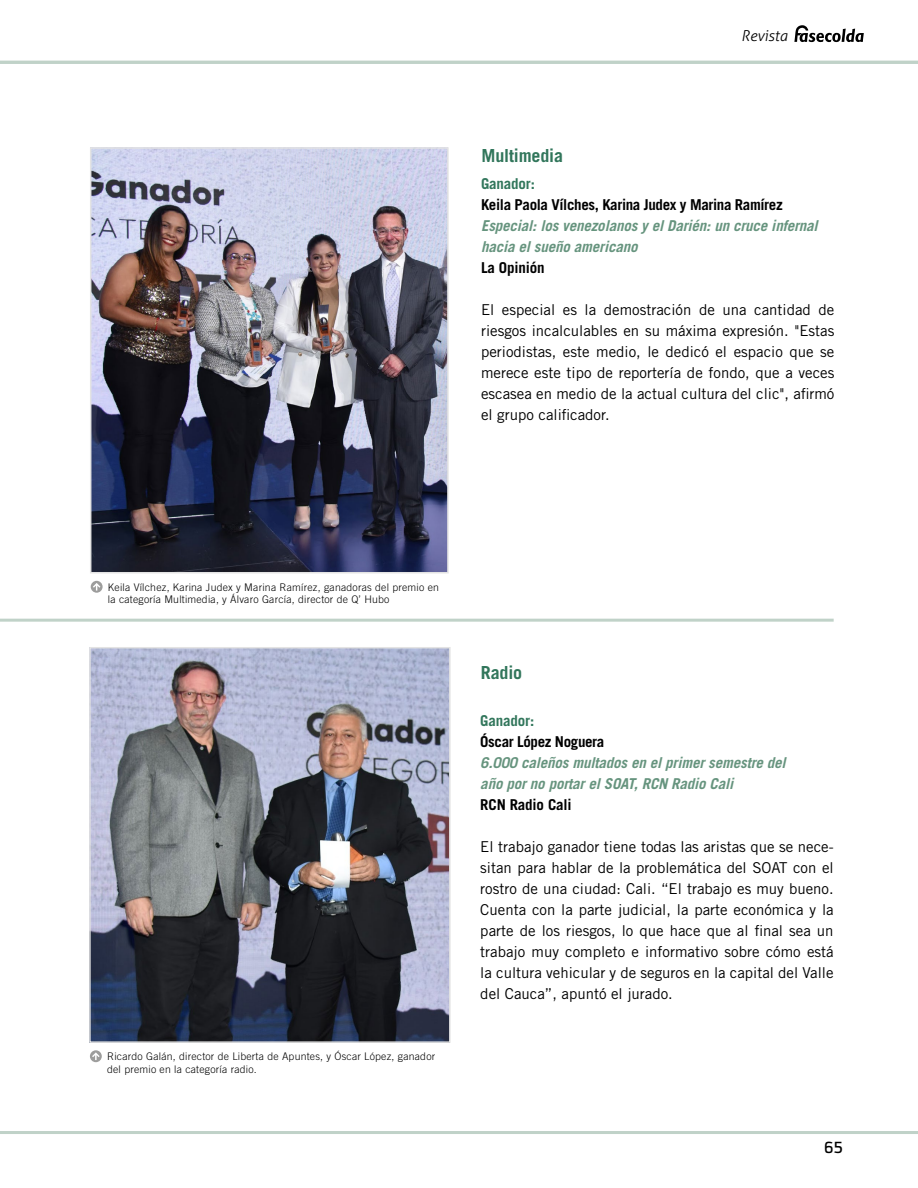
<style>
.page{position:relative;width:918px;height:1188px;background:#fff}
.page>*{position:absolute;margin:0;border:0;box-sizing:border-box;transform-origin:0 0}
.t1{font:700 18px "Trade Gothic LT Std";letter-spacing:-.01em;color:#31765b}
.t2{font:15px/21px "Trade Gothic LT Std";color:#000;text-align:justify}
.t3{font:italic 700 15px/21px "Trade Gothic LT Std";letter-spacing:-.01em;color:#66947e}
.t4{font:700 15px "Trade Gothic LT Std";letter-spacing:-.025em;color:#000}
.t5{font:700 15px "Trade Gothic LT Std";letter-spacing:-.01em;color:#31765b}
.t6{font:italic 300 15px "Aller";color:#000}
.t7{font:15px "Collator";color:#000}
.t8{font:300 10.5px/12.6px "Trade Gothic LT Std";letter-spacing:.02em;color:#000}
</style>
<div class="page">
<svg style="left:794px;top:25px;width:70px;height:17px"></svg>
<hr style="left:0;top:1131px;width:918px;height:3px;background:#c0d2c8">
<hr style="left:0;top:61px;width:918px;height:3px;background:#c0d2c8">
<img style="left:92px;top:650px;width:356px;height:390px">
<div style="left:89px;top:647px;width:362px;height:396px;border:2px solid #e3e3e3"></div>
<hr style="left:0;top:619px;width:834px;height:3px;background:#c0d2c8">
<svg style="left:90px;top:1050px;width:12px;height:12px"></svg>
<img style="left:93px;top:150px;width:353px;height:420px">
<div style="left:90px;top:147px;width:359px;height:426px;border:2px solid #e3e3e3"></div>
<svg style="left:91px;top:581px;width:12px;height:12px"></svg>
<p class="t1" style="left:482px;top:145px;width:83px">Multimedia</p>
<p class="t6" style="left:741px;top:27px;width:48px">Revista</p>
<p class="t5" style="left:481px;top:175px;width:55px">Ganador:</p>
<p class="t4" style="left:481px;top:196px;width:303px">Keila Paola Vílches, Karina Judex y Marina Ramírez</p>
<p class="t3" style="left:481px;top:215px;width:338px">Especial: los venezolanos y el Darién: un cruce infernal hacia el sueño americano</p>
<p class="t4" style="left:481px;top:259px;width:65px">La Opinión</p>
<p class="t2" style="left:481px;top:299px;width:355px">El especial es la demostración de una cantidad de riesgos incalculables en su máxima expresión. "Estas periodistas, este medio, le dedicó el espacio que se merece este tipo de reportería de fondo, que a veces escasea en medio de la actual cultura del clic", afirmó el grupo calificador.</p>
<p class="t8" style="left:108px;top:580px;width:333px">Keila Vílchez, Karina Judex y Marina Ramírez, ganadoras del premio en la categoría Multimedia, y Álvaro García, director de Q’ Hubo</p>
<p class="t8" style="left:107px;top:1050px;width:330px">Ricardo Galán, director de Liberta de Apuntes, y Óscar López, ganador del premio en la categoría radio.</p>
<p class="t1" style="left:481px;top:661px;width:43px">Radio</p>
<p class="t5" style="left:480px;top:711px;width:55px">Ganador:</p>
<p class="t4" style="left:480px;top:732px;width:126px">Óscar López Noguera</p>
<p class="t3" style="left:480px;top:752px;width:307px">6.000 caleños multados en el primer semestre del año por no portar el SOAT, RCN Radio Cali</p>
<p class="t4" style="left:480px;top:795px;width:93px">RCN Radio Cali</p>
<p class="t2" style="left:480px;top:836px;width:355px">El trabajo ganador tiene todas las aristas que se nece&shy;sitan para hablar de la problemática del SOAT con el rostro de una ciudad: Cali. “El trabajo es muy bueno.<br>Cuenta con la parte judicial, la parte económica y la parte de los riesgos, lo que hace que al final sea un trabajo muy completo e informativo sobre cómo está la cultura vehicular y de seguros en la capital del Valle del Cauca”, apuntó el jurado.</p>
<p class="t7" style="left:824px;top:1139px;width:21px">65</p>
</div>
